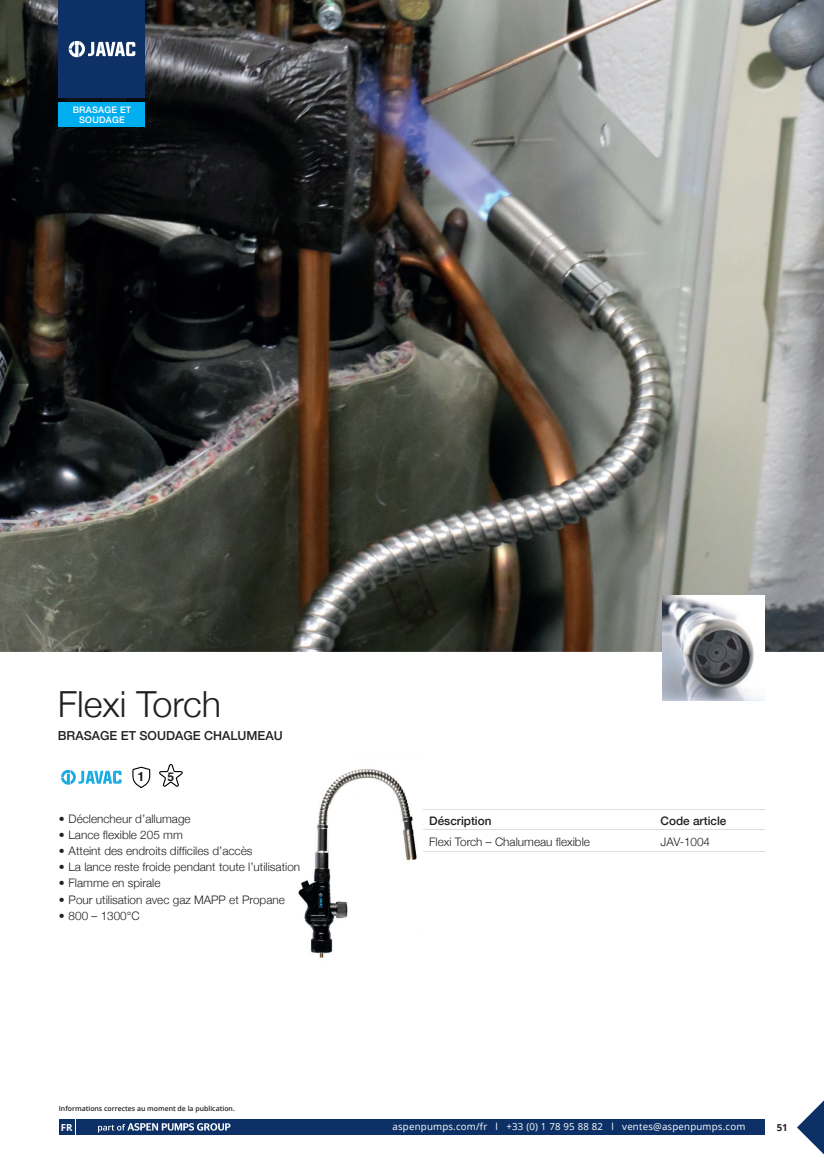
<style>
.page{position:relative;width:824px;height:1166px;background:#fff}
.page>*{position:absolute;margin:0;border:0;box-sizing:border-box;transform-origin:0 0}
.t1{font:300 35.88px "Helvetica Neue";color:#231f20}
.t2{font:700 12.78px "Helvetica";color:#171419}
.t3{font:500 12.42px "Helvetica Neue";color:#231f20}
.t4{font:700 12.08px "Helvetica";color:#171419}
.t5{font:300 11.72px "Helvetica Neue";color:#231f20}
.t6{font:500 11.72px "Helvetica Neue";color:#231f20}
.t7{font:9.62px "Open Sans";letter-spacing:.02em;color:#fff}
.t8{font:700 9.62px "Open Sans";color:#fff}
.t9{font:700 9.62px "Open Sans";color:#231f20}
.t10{font:500 8.92px/9.6px "Helvetica Neue";letter-spacing:.025em;color:#fff;text-align:center}
.t11{font:600 7px "Open Sans";color:#231f20}
</style>
<div class="page">
<img style="left:0;top:0;width:823px;height:652px">
<svg style="left:132px;top:767px;width:18px;height:21px"></svg>
<svg style="left:159px;top:764px;width:24px;height:23px"></svg>
<svg style="left:61px;top:770px;width:60px;height:15px"></svg>
<hr style="left:423px;top:829px;width:341px;height:1px;background:#dcdddf">
<hr style="left:423px;top:851px;width:341px;height:1px;background:#dcdddf">
<hr style="left:423px;top:809px;width:341px;height:1px;background:#dcdddf">
<div style="left:59px;top:0;width:86px;height:98px;background:#0d3166"></div>
<svg style="left:69px;top:41px;width:66px;height:16px"></svg>
<img style="left:662px;top:596px;width:102px;height:104px">
<img style="left:298px;top:769px;width:119px;height:189px">
<div style="left:59px;top:102px;width:86px;height:25px;background:#00aeef"></div>
<div style="left:76px;top:1119px;width:688px;height:16px;background:#0d3166"></div>
<div style="left:59px;top:1119px;width:15px;height:16px;background:#0d3166"></div>
<svg style="left:98px;top:1123px;width:132px;height:9px"></svg>
<svg style="left:797px;top:1101px;width:26px;height:53px"></svg>
<p class="t10" style="left:73px;top:105px;width:60px">BRASAGE ET<br>SOUDAGE</p>
<h1 class="t1" style="left:58px;top:682px;width:165px">Flexi Torch</h1>
<p class="t3" style="left:58px;top:728px;width:226px">BRASAGE ET SOUDAGE CHALUMEAU</p>
<p class="t2" style="left:137px;top:771px;width:9px">1</p>
<p class="t4" style="left:167px;top:771px;width:8px">5</p>
<p class="t5" style="left:59px;top:812px;width:133px">• Déclencheur d’allumage</p>
<p class="t5" style="left:59px;top:828px;width:125px">• Lance flexible 205 mm</p>
<p class="t5" style="left:59px;top:844px;width:195px">• Atteint des endroits difficiles d’accès</p>
<p class="t5" style="left:59px;top:860px;width:243px">• La lance reste froide pendant toute l’utilisation</p>
<p class="t5" style="left:59px;top:876px;width:103px">• Flamme en spirale</p>
<p class="t5" style="left:59px;top:892px;width:227px">• Pour utilisation avec gaz MAPP et Propane</p>
<p class="t5" style="left:59px;top:908px;width:82px">• 800 – 1300°C</p>
<p class="t11" style="left:59px;top:1103px;width:177px">Informations correctes au moment de la publication.</p>
<p class="t6" style="left:429px;top:814px;width:64px">Déscription</p>
<p class="t6" style="left:660px;top:814px;width:67px">Code article</p>
<p class="t5" style="left:429px;top:835px;width:162px">Flexi Torch – Chalumeau flexible</p>
<p class="t5" style="left:660px;top:835px;width:51px">JAV-1004</p>
<p class="t8" style="left:61px;top:1120px;width:13px">FR</p>
<p class="t7" style="left:392px;top:1120px;width:354px">aspenpumps.com/fr l +33 (0) 1 78 95 88 82 l ventes@aspenpumps.com</p>
<p class="t9" style="left:776px;top:1120px;width:13px">51</p>
</div>
